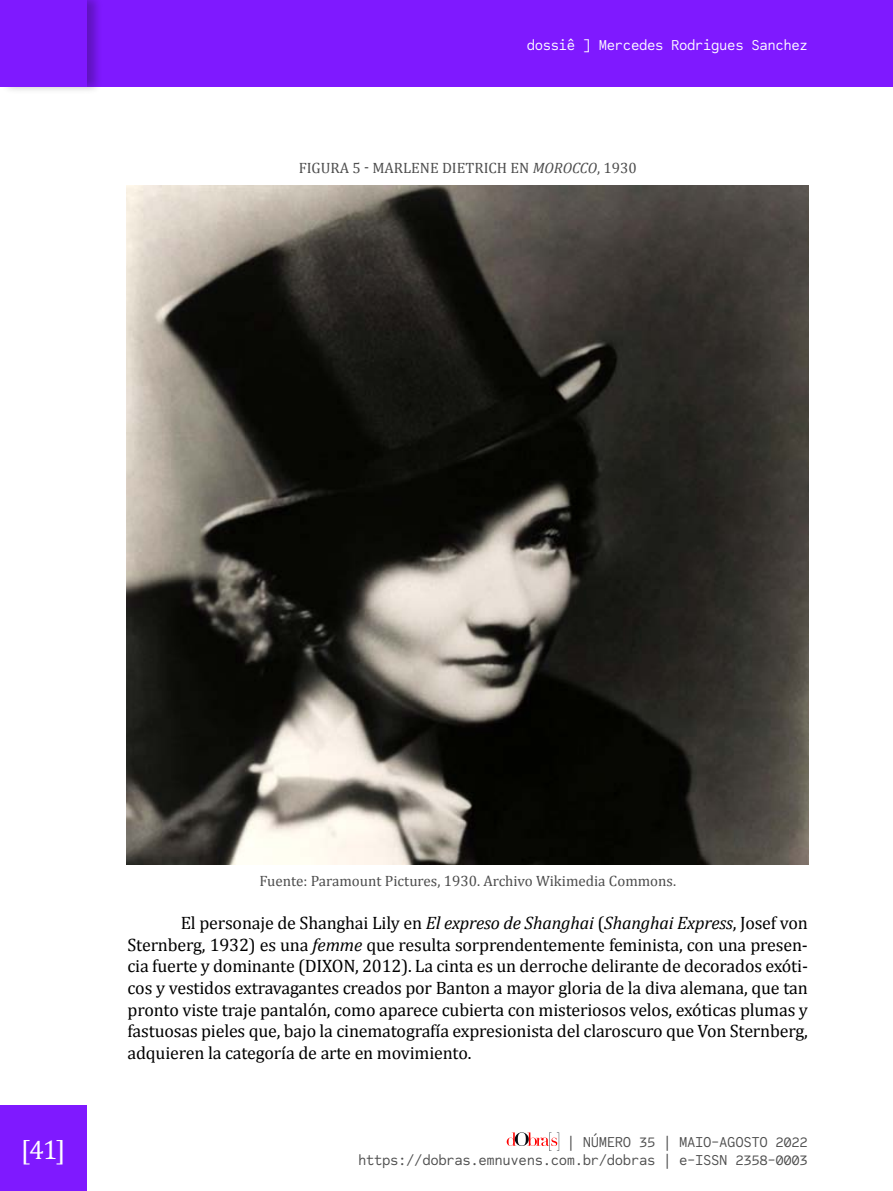
<style>
.page{position:relative;width:893px;height:1191px;background:#fff}
.page>*{position:absolute;margin:0;border:0;box-sizing:border-box;transform-origin:0 0}
.t1{font:27px "Cambria";color:#fff}
.t2{font:18px/21.6px "Cambria";letter-spacing:-.01em;color:#000;text-align:justify}
.t3{font:15px "Cambria";color:#4d4d4d}
.t4{font:15px/18px "Code Saver";letter-spacing:-.025em;color:#4d4d4d;text-align:right}
.t5{font:15px "Code Saver";letter-spacing:-.025em;color:#fff}
.s1{font-style:italic}
</style>
<div class="page">
<div style="left:0;top:1106px;width:86px;height:85px;background:#7f19ff"></div>
<svg style="left:507px;top:1132px;width:52px;height:18px"></svg>
<div style="left:0;top:0;width:893px;height:86px;background:#7f19ff"></div>
<div style="left:0;top:0;width:104px;height:95px;background:#000;opacity:.25"></div>
<div style="left:0;top:0;width:86px;height:86px;background:#7f19ff"></div>
<img style="left:127px;top:186px;width:682px;height:678px">
<p class="t5" style="left:527px;top:36px;width:283px">dossiê ] Mercedes Rodrigues Sanchez</p>
<p class="t3" style="left:299px;top:159px;width:340px">FIGURA 5 - MARLENE DIETRICH EN <span class="s1">MOROCCO</span>, 1930</p>
<p class="t3" style="left:259px;top:872px;width:418px">Fuente: Paramount Pictures, 1930. Archivo Wikimedia Commons.</p>
<p class="t2" style="left:128px;top:912px;width:682px;text-indent:53px">El personaje de Shanghai Lily en <span class="s1">El expreso de Shanghai</span> (<span class="s1">Shanghai Express</span>, Josef von Sternberg, 1932) es una <span class="s1">femme</span> que resulta sorprendentemente feminista, con una presen&shy;cia fuerte y dominante (DIXON, 2012). La cinta es un derroche delirante de decorados exóti&shy;cos y vestidos extravagantes creados por Banton a mayor gloria de la diva alemana, que tan pronto viste traje pantalón, como aparece cubierta con misteriosos velos, exóticas plumas y fastuosas pieles que, bajo la cinematografía expresionista del claroscuro que Von Sternberg, adquieren la categoría de arte en movimiento.</p>
<h1 class="t1" style="left:21px;top:1133px;width:46px">[41]</h1>
<p class="t4" style="left:358px;top:1132px;width:451px">| NÚMERO 35 | MAIO-AGOSTO 2022 https://dobras.emnuvens.com.br/dobras | e-ISSN 2358-0003</p>
</div>
